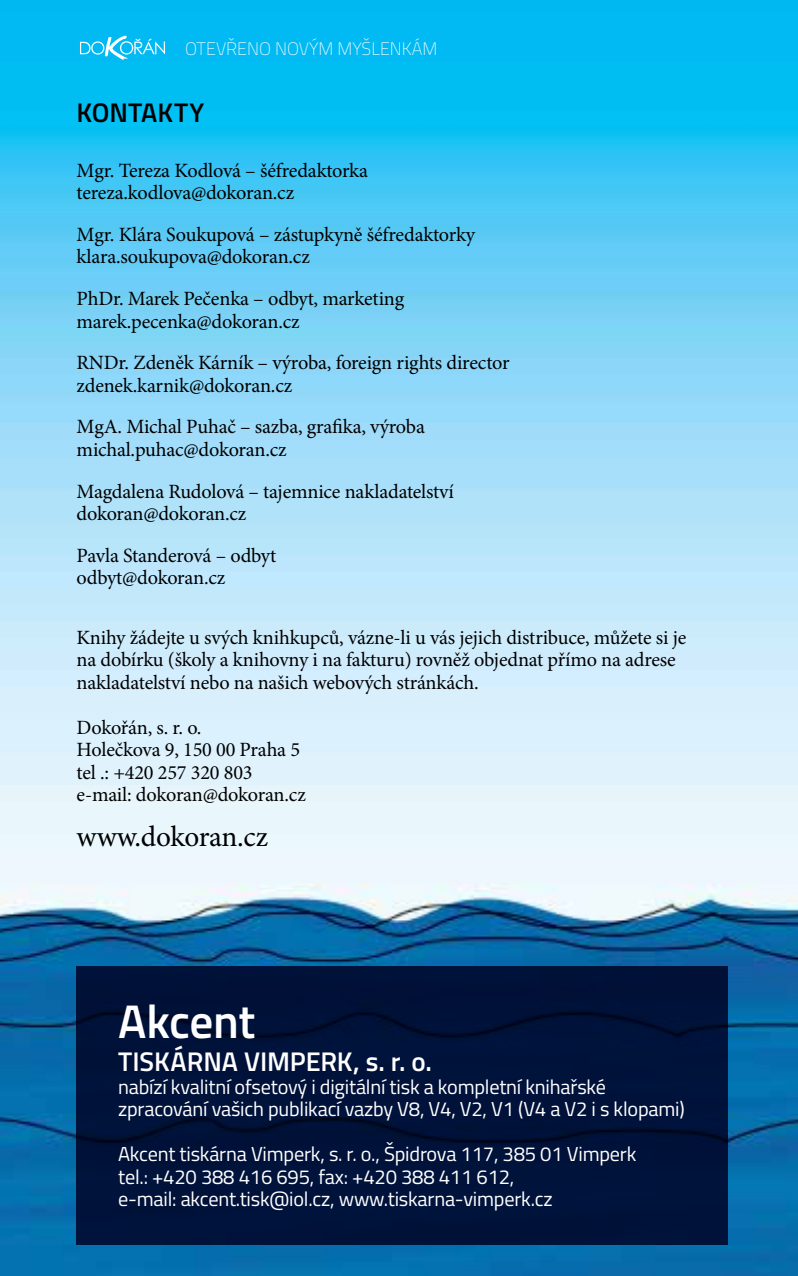
<style>
.page{position:relative;width:798px;height:1276px;background:#fff}
.page>*{position:absolute;margin:0;border:0;box-sizing:border-box;transform-origin:0 0}
.t1{font:600 47.25px "Titillium";letter-spacing:-.01em;color:#fff}
.t2{font:29.25px "Minion Pro";letter-spacing:-.01em;color:#000}
.t3{font:600 27px "Titillium";letter-spacing:-.005em;color:#fff}
.t4{font:600 27px "Titillium";color:#000}
.t5{font:20.25px/22.5px "Minion Pro";letter-spacing:-.01em;color:#000}
.t6{font:20.25px/22.5px "Titillium";letter-spacing:-.01em;color:#fff}
.t7{font:100 18px "Titillium";color:#fff}
</style>
<div class="page">
<img style="left:0;top:0;width:797px;height:1276px">
<svg style="left:80px;top:36px;width:85px;height:24px;background:#39c9f5"></svg>
<div style="left:77px;top:966px;width:650px;height:278px;background:#00123a"></div>
<p class="t7" style="left:185px;top:36px;width:254px">OTEVŘENO NOVÝM MYŠLENKÁM</p>
<h3 class="t4" style="left:77px;top:93px;width:129px">KONTAKTY</h3>
<p class="t5" style="left:77px;top:159px;width:293px">Mgr. Tereza Kodlová – šéfredaktorka tereza.kodlova@dokoran.cz</p>
<p class="t5" style="left:77px;top:223px;width:400px">Mgr. Klára Soukupová – zástupkyně šéfredaktorky klara.soukupova@dokoran.cz</p>
<p class="t5" style="left:77px;top:287px;width:329px">PhDr. Marek Pečenka – odbyt, marketing marek.pecenka@dokoran.cz</p>
<p class="t5" style="left:77px;top:351px;width:434px">RNDr. Zdeněk Kárník – výroba, foreign rights director zdenek.karnik@dokoran.cz</p>
<p class="t5" style="left:77px;top:416px;width:350px">MgA. Michal Puhač – sazba, grafika, výroba michal.puhac@dokoran.cz</p>
<p class="t5" style="left:77px;top:480px;width:378px">Magdalena Rudolová – tajemnice nakladatelství dokoran@dokoran.cz</p>
<p class="t5" style="left:77px;top:544px;width:201px">Pavla Standerová – odbyt odbyt@dokoran.cz</p>
<p class="t5" style="left:77px;top:626px;width:611px">Knihy žádejte u svých knihkupců, vázne-li u vás jejich distribuce, můžete si je na dobírku (školy a knihovny i na fakturu) rovněž objednat přímo na adrese nakladatelství nebo na našich webových stránkách.</p>
<p class="t5" style="left:77px;top:716px;width:231px">Dokořán, s. r. o.<br>Holečkova 9, 150 00 Praha 5 tel .: +420 257 320 803 e-mail: dokoran@dokoran.cz</p>
<h2 class="t2" style="left:77px;top:817px;width:193px">www.dokoran.cz</h2>
<h1 class="t1" style="left:118px;top:985px;width:139px">Akcent</h1>
<h3 class="t3" style="left:118px;top:1041px;width:315px">TISKÁRNA VIMPERK, s. r. o.</h3>
<p class="t6" style="left:118px;top:1074px;width:568px">nabízí kvalitní ofsetový i digitální tisk a kompletní knihařské zpracování vašich publikací vazby V8, V4, V2, V1 (V4 a V2 i s klopami)</p>
<p class="t6" style="left:118px;top:1142px;width:519px">Akcent tiskárna Vimperk, s. r. o., Špidrova 117, 385 01 Vimperk tel.: +420 388 416 695, fax: +420 388 411 612,<br>e-mail: akcent.tisk@iol.cz, www.tiskarna-vimperk.cz</p>
</div>
